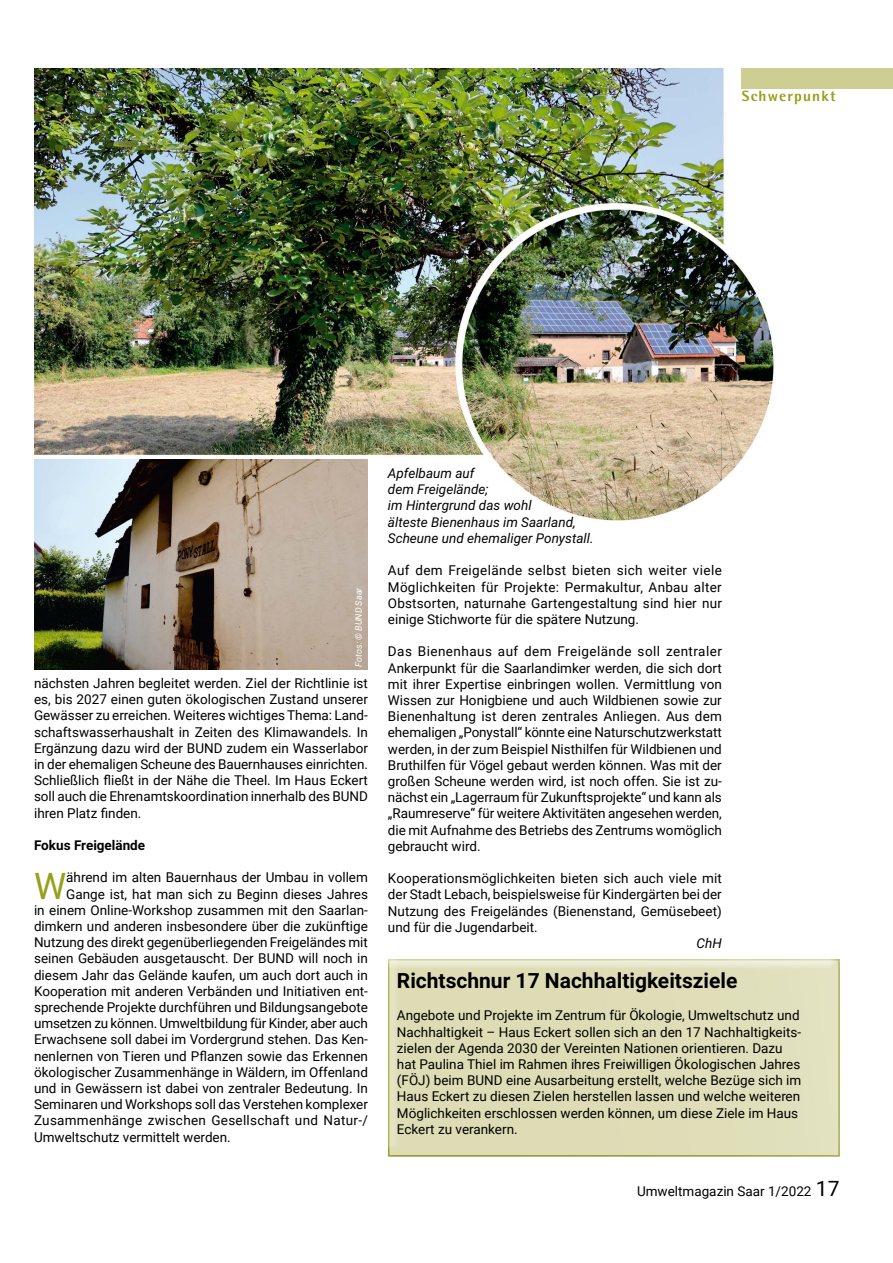
<style>
.page{position:relative;width:893px;height:1263px;background:#fff}
.page>*{position:absolute;margin:0;border:0;box-sizing:border-box;transform-origin:0 0}
.t1{font:36.3px "Roboto";color:#97a01b}
.t2{font:700 21px "Roboto";color:#000}
.t3{font:800 15px "Agfa Rotis Semisans";letter-spacing:.075em;color:#97a01b}
.t4{font:13.5px/16.2px "Roboto";color:#000;text-align:justify}
.t5{font:italic 13.5px/16.2px "Roboto";color:#000}
.t6{font:13.5px "Roboto";letter-spacing:.02em;color:#000}
.t7{font:700 13.5px "Roboto";color:#000}
.t8{font:italic 9px "Roboto";color:#fff}
.s1{font-size:21px}
</style>
<div class="page">
<div style="left:382px;top:951px;width:469px;height:207px;background:#000;opacity:.75"></div>
<img style="left:34px;top:68px;width:743px;height:453px">
<div style="left:742px;top:68px;width:151px;height:20px;background:#cecd92"></div>
<img style="left:34px;top:459px;width:334px;height:211px">
<p class="t3" style="left:742px;top:87px;width:95px">Schwerpunkt</p>
<p class="t8" style="left:352px;top:666px;width:81px;rotate:-90deg">Fotos: © BUND Saar</p>
<p class="t4" style="left:34px;top:675px;width:335px">nächsten Jahren begleitet werden. Ziel der Richtlinie ist es, bis 2027 einen guten ökologischen Zustand unserer Gewässer zu erreichen. Weiteres wichtiges Thema: Land&shy;schaftswasserhaushalt in Zeiten des Klimawandels. In Ergänzung dazu wird der BUND zudem ein Wasserlabor in der ehemaligen Scheune des Bauernhauses einrichten.<br>Schließlich fließt in der Nähe die Theel. Im Haus Eckert soll auch die Ehrenamtskoordination innerhalb des BUND ihren Platz finden.</p>
<p class="t7" style="left:34px;top:836px;width:113px">Fokus Freigelände</p>
<h1 class="t1" style="left:34px;top:860px;width:34px">W</h1>
<p class="t4" style="left:66px;top:869px;width:303px">ährend im alten Bauernhaus der Umbau in vollem</p>
<p class="t4" style="left:66px;top:885px;width:303px">Gange ist, hat man sich zu Beginn dieses Jahres</p>
<p class="t4" style="left:34px;top:901px;width:335px">in einem Online-Workshop zusammen mit den Saarlan-</p>
<p class="t4" style="left:34px;top:918px;width:335px">dimkern und anderen insbesondere über die zukünftige</p>
<p class="t4" style="left:34px;top:934px;width:335px">Nutzung des direkt gegenüberliegenden Freigeländes mit</p>
<p class="t4" style="left:34px;top:950px;width:335px">seinen Gebäuden ausgetauscht. Der BUND will noch in</p>
<p class="t4" style="left:34px;top:966px;width:335px">diesem Jahr das Gelände kaufen, um auch dort auch in</p>
<p class="t4" style="left:34px;top:982px;width:335px">Kooperation mit anderen Verbänden und Initiativen ent-</p>
<p class="t4" style="left:34px;top:999px;width:335px">sprechende Projekte durchführen und Bildungsangebote</p>
<p class="t4" style="left:34px;top:1015px;width:335px">umsetzen zu können. Umweltbildung für Kinder, aber auch</p>
<p class="t4" style="left:34px;top:1031px;width:335px">Erwachsene soll dabei im Vordergrund stehen. Das Ken-</p>
<p class="t4" style="left:34px;top:1047px;width:335px">nenlernen von Tieren und Pflanzen sowie das Erkennen</p>
<p class="t4" style="left:34px;top:1063px;width:335px">ökologischer Zusammenhänge in Wäldern, im Offenland</p>
<p class="t4" style="left:34px;top:1080px;width:335px">und in Gewässern ist dabei von zentraler Bedeutung. In</p>
<p class="t4" style="left:34px;top:1096px;width:335px">Seminaren und Workshops soll das Verstehen komplexer</p>
<p class="t6" style="left:34px;top:1111px;width:335px">Zusammenhänge zwischen Gesellschaft und Natur-/</p>
<p class="t4" style="left:34px;top:1128px;width:198px">Umweltschutz vermittelt werden.</p>
<p class="t5" style="left:388px;top:464px;width:207px">Apfelbaum auf<br>dem Freigelände;<br>im Hintergrund das wohl<br>älteste Bienenhaus im Saarland,<br>Scheune und ehemaliger Ponystall.</p>
<p class="t4" style="left:388px;top:562px;width:335px">Auf dem Freigelände selbst bieten sich weiter viele Möglichkeiten für Projekte: Permakultur, Anbau alter Obstsorten, naturnahe Gartengestaltung sind hier nur einige Stichworte für die spätere Nutzung.</p>
<p class="t4" style="left:388px;top:643px;width:335px">Das Bienenhaus auf dem Freigelände soll zentraler Ankerpunkt für die Saarlandimker werden, die sich dort mit ihrer Expertise einbringen wollen. Vermittlung von Wissen zur Honigbiene und auch Wildbienen sowie zur Bienenhaltung ist deren zentrales Anliegen. Aus dem ehemaligen „Ponystall“ könnte eine Naturschutzwerkstatt werden, in der zum Beispiel Nisthilfen für Wildbienen und Bruthilfen für Vögel gebaut werden können. Was mit der großen Scheune werden wird, ist noch offen. Sie ist zu&shy;nächst ein „Lagerraum für Zukunftsprojekte“ und kann als „Raumreserve“ für weitere Aktivitäten angesehen werden, die mit Aufnahme des Betriebs des Zentrums womöglich gebraucht wird.</p>
<p class="t4" style="left:388px;top:870px;width:335px">Kooperationsmöglichkeiten bieten sich auch viele mit der Stadt Lebach, beispielsweise für Kindergärten bei der Nutzung des Freigeländes (Bienenstand, Gemüsebeet) und für die Jugendarbeit.</p>
<p class="t5" style="left:697px;top:934px;width:27px">ChH</p>
<h2 class="t2" style="left:397px;top:966px;width:342px">Richtschnur 17 Nachhaltigkeitsziele</h2>
<p class="t4" style="left:397px;top:1007px;width:406px;text-align:left">Angebote und Projekte im Zentrum für Ökologie, Umweltschutz und Nachhaltigkeit – Haus Eckert sollen sich an den 17 Nachhaltigkeits&shy;zielen der Agenda 2030 der Vereinten Nationen orientieren. Dazu hat Paulina Thiel im Rahmen ihres Freiwilligen Ökologischen Jahres (FÖJ) beim BUND eine Ausarbeitung erstellt, welche Bezüge sich im Haus Eckert zu diesen Zielen herstellen lassen und welche weiteren Möglichkeiten erschlossen werden können, um diese Ziele im Haus Eckert zu verankern.</p>
<p class="t4" style="left:637px;top:1182px;width:204px">Umweltmagazin Saar 1/2022 <span class="s1">17</span></p>
</div>
